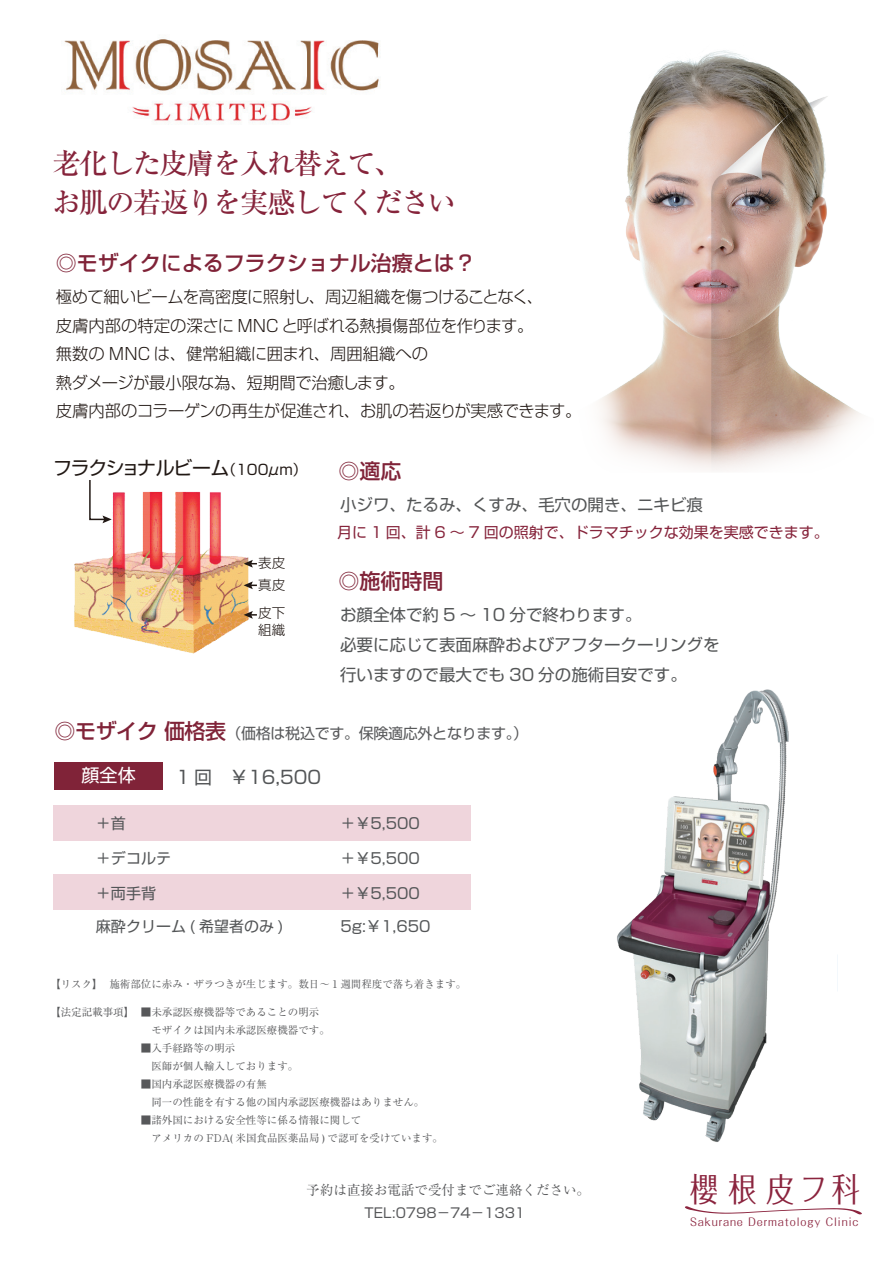
<style>
.page{position:relative;width:893px;height:1263px;background:#fff}
.page>*{position:absolute;margin:0;border:0;box-sizing:border-box;transform-origin:0 0}
.t1{font:33.45px "Folk Pro";letter-spacing:.25em;color:#8b243e;scale:.85 1}
.t2{font:500 28.5px/39px "Ryumin Pro";letter-spacing:-.06em;color:#86243b}
.t3{font:500 21px "Shin Go Pro";color:#802338}
.t4{font:18.9px "Shin Go Pro";letter-spacing:-.065em;color:#211814}
.t5{font:18px "Shin Go Pro";color:#535557}
.t6{font:18px "Shin Go Pro";color:#fff}
.t7{font:300 16.5px/28.5px "Shin Go Pro";letter-spacing:-.02em;color:#211814}
.t8{font:16.5px/30px "Shin Go Pro";color:#545657}
.t9{font:15px "Shin Go Pro";color:#535557}
.t10{font:15px "Shin Go Pro";color:#86243b}
.t11{font:15px "Shin Go Pro";letter-spacing:-.02em;color:#58595b}
.t12{font:13.5px "Ryumin Pro";color:#57585a}
.t13{font:13.5px "Shin Go Pro";color:#57585a}
.t14{font:300 13.5px/21.9px "Shin Go Pro";color:#211814}
.t15{font:10.8px "Folk Pro";letter-spacing:.085em;color:#8b243e}
.t16{font:10.5px/18px "Ryumin Pro";color:#57585a}
.s1{font-size:14.25px}
.s2{font-weight:500;font-size:21px;color:#802338}
</style>
<div class="page">
<div style="left:54px;top:874px;width:417px;height:36px;background:#efd5dc"></div>
<div style="left:54px;top:806px;width:417px;height:35px;background:#efd5dc"></div>
<div style="left:54px;top:762px;width:109px;height:27px;background:#802338"></div>
<img style="left:617px;top:689px;width:172px;height:453px">
<img style="left:74px;top:491px;width:179px;height:163px">
<svg style="left:244px;top:560px;width:13px;height:8px"></svg>
<svg style="left:244px;top:581px;width:13px;height:8px"></svg>
<svg style="left:244px;top:611px;width:13px;height:8px"></svg>
<svg style="left:88px;top:480px;width:24px;height:43px"></svg>
<img style="left:599px;top:50px;width:262px;height:421px">
<img style="left:64px;top:39px;width:315px;height:86px">
<svg style="left:685px;top:1206px;width:177px;height:8px"></svg>
<h2 class="t2" style="left:53px;top:141px;width:405px">老化した皮膚を入れ替えて、<br>お肌の若返りを実感してください</h2>
<h3 class="t3" style="left:56px;top:245px;width:422px">◎モザイクによるフラクショナル治療とは？</h3>
<h3 class="t7" style="left:56px;top:281px;width:527px">極めて細いビームを高密度に照射し、周辺組織を傷つけることなく、<br>皮膚内部の特定の深さに MNC と呼ばれる熱損傷部位を作ります。<br>無数の MNC は、健常組織に囲まれ、周囲組織への<br>熱ダメージが最小限な為、短期間で治癒します。<br>皮膚内部のコラーゲンの再生が促進され、お肌の若返りが実感できます。</h3>
<h3 class="t4" style="left:53px;top:452px;width:255px">フラクショナルビーム<span class="s1">（100μm）</span></h3>
<p class="t14" style="left:258px;top:551px;width:28px">表皮真皮</p>
<p class="t14" style="left:258px;top:603px;width:28px;line-height:16.2px">皮下組織</p>
<h3 class="t3" style="left:338px;top:454px;width:64px">◎適応</h3>
<h3 class="t8" style="left:340px;top:488px;width:364px">小ジワ、たるみ、くすみ、毛穴の開き、ニキビ痕</h3>
<h3 class="t10" style="left:337px;top:520px;width:493px">月に 1 回、計 6 ～ 7 回の照射で、ドラマチックな効果を実感できます。</h3>
<h3 class="t3" style="left:339px;top:564px;width:106px">◎施術時間</h3>
<h3 class="t8" style="left:340px;top:597px;width:381px">お顔全体で約 5 ～ 10 分で終わります。<br>必要に応じて表面麻酔およびアフタークーリングを行いますので最大でも 30 分の施術目安です。</h3>
<h3 class="t11" style="left:55px;top:721px;width:475px"><span class="s2">◎モザイク 価格表</span>（価格は税込です。保険適応外となります。）</h3>
<h3 class="t6" style="left:82px;top:760px;width:55px">顔全体</h3>
<h3 class="t5" style="left:176px;top:762px;width:147px">1 回　￥16,500</h3>
<h3 class="t9" style="left:96px;top:811px;width:31px">＋首</h3>
<h3 class="t9" style="left:96px;top:846px;width:76px">＋デコルテ</h3>
<h3 class="t9" style="left:96px;top:881px;width:61px">＋両手背</h3>
<h3 class="t9" style="left:96px;top:914px;width:189px">麻酔クリーム ( 希望者のみ )</h3>
<h3 class="t9" style="left:340px;top:811px;width:81px">＋￥5,500</h3>
<h3 class="t9" style="left:340px;top:846px;width:81px">＋￥5,500</h3>
<h3 class="t9" style="left:340px;top:881px;width:81px">＋￥5,500</h3>
<h3 class="t9" style="left:340px;top:914px;width:91px">5g:￥1,650</h3>
<p class="t16" style="left:50px;top:975px;width:54px">【リスク】</p>
<p class="t16" style="left:50px;top:1002px;width:85px">【法定記載事項】</p>
<p class="t16" style="left:109px;top:975px;width:359px">施術部位に赤み・ザラつきが生じます。数日～ 1 週間程度で落ち着きます。</p>
<p class="t16" style="left:141px;top:1002px;width:190px">■未承認医療機器等であることの明示　モザイクは国内未承認医療機器です。</p>
<p class="t16" style="left:141px;top:1038px;width:159px">■入手経路等の明示<br>　医師が個人輸入しております。</p>
<p class="t16" style="left:141px;top:1074px;width:285px">■国内承認医療機器の有無<br>　同一の性能を有する他の国内承認医療機器はありません。</p>
<p class="t16" style="left:141px;top:1110px;width:304px">■諸外国における安全性等に係る情報に関して<br>　アメリカの FDA( 米国食品医薬品局 ) で認可を受けています。</p>
<p class="t12" style="left:306px;top:1179px;width:285px">予約は直接お電話で受付までご連絡ください。</p>
<p class="t13" style="left:365px;top:1202px;width:162px">TEL:0798－74－1331</p>
<h1 class="t1" style="left:690px;top:1161px;width:202px">櫻根皮フ科</h1>
<p class="t15" style="left:690px;top:1212px;width:170px">Sakurane Dermatology Clinic</p>
</div>
